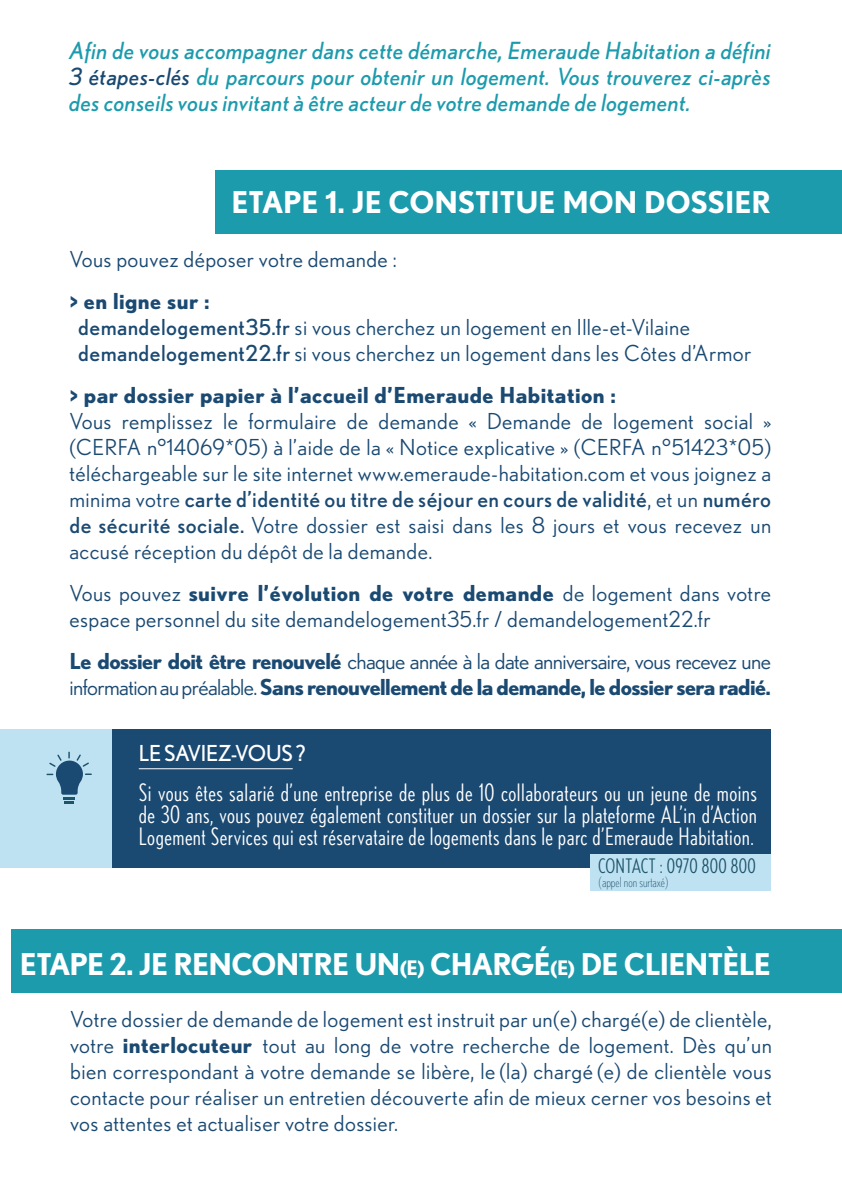
<style>
.page{position:relative;width:842px;height:1191px;background:#fff}
.page>*{position:absolute;margin:0;border:0;box-sizing:border-box;transform-origin:0 0}
.t1{font:700 30px "Nobel";letter-spacing:-.025em;color:#fff}
.t2{font:700 30px "Nobel";color:#fff}
.t3{font:condensed 24px/22px "Nobel";letter-spacing:.02em;color:#fff;text-align:justify}
.t4{font:italic 23.6px/26px "Nobel";letter-spacing:.02em;color:#1c9bad;text-align:justify}
.t5{font:22px/26px "Nobel";letter-spacing:.02em;color:#1a4972}
.t6{font:700 22px/26px "Nobel";letter-spacing:-.025em;color:#1a4972}
.t7{font:700 22px "Nobel";letter-spacing:.02em;color:#1a4972}
.t8{font:22px "Nobel";letter-spacing:-.01em;color:#fff}
.t9{font:condensed 20px "Nobel";letter-spacing:.02em;color:#1e546b}
.t10{font:300 condensed 14px "Nobel";color:#1e546b}
.s1{color:#1a4972}
.s2{font-weight:700}
.s3{font-style:inherit}
.s4{font-weight:400}
.s5{font-size:20px}
</style>
<div class="page">
<div style="left:215px;top:170px;width:627px;height:64px;background:#1c9bad"></div>
<div style="left:112px;top:729px;width:659px;height:138px;background:#1a4972"></div>
<hr style="left:139px;top:768px;width:154px;height:1px;background:#fff">
<div style="left:0;top:729px;width:112px;height:138px;background:#bfe2f3"></div>
<svg style="left:46px;top:751px;width:46px;height:52px"></svg>
<div style="left:11px;top:928px;width:831px;height:64px;background:#1c9bad"></div>
<div style="left:591px;top:854px;width:180px;height:37px;background:#bfe2f3"></div>
<p class="t4" style="left:69px;top:37px;width:703px">Afin de vous accompagner dans cette démarche, Emeraude Habitation a défini <span class="s1">3 étapes-clés</span> du parcours pour obtenir un logement. Vous trouverez ci-après des conseils vous invitant à être acteur de votre demande de logement.</p>
<h1 class="t2" style="left:231px;top:185px;width:541px">ETAPE 1. JE CONSTITUE MON DOSSIER</h1>
<p class="t5" style="left:69px;top:245px;width:329px">Vous pouvez déposer votre demande :</p>
<p class="t5" style="left:78px;top:287px;width:674px;text-indent:-9px"><span class="s2">&gt; en ligne sur :<br></span><span class="s3">demandelogement35.fr</span> si vous cherchez un logement en Ille-et-Vilaine <span class="s3">demandelogement22.fr</span> si vous cherchez un logement dans les Côtes d’Armor</p>
<p class="t7" style="left:69px;top:382px;width:548px">&gt; par dossier papier à l’accueil d’Emeraude Habitation :</p>
<p class="t5" style="left:69px;top:408px;width:703px;text-align:justify">Vous remplissez le formulaire de demande « Demande de logement social » (CERFA n°14069*05) à l’aide de la « Notice explicative » (CERFA n°51423*05) téléchargeable sur le site internet www.emeraude-habitation.com et vous joignez a minima votre <span class="s3">carte d’identité ou titre de séjour en cours de validité</span>, et un <span class="s3">numéro de sécurité sociale.</span> Votre dossier est saisi dans les 8 jours et vous recevez un accusé réception du dépôt de la demande.</p>
<p class="t5" style="left:69px;top:580px;width:703px">Vous pouvez <span class="s2">suivre l’évolution de votre demande</span> de logement dans votre espace personnel du site demandelogement35.fr / demandelogement22.fr</p>
<p class="t6" style="left:69px;top:647px;width:703px">Le dossier doit être renouvelé <span class="s4">chaque année à la date anniversaire, vous recevez une information au préalable.</span> Sans renouvellement de la demande, le dossier sera radié.</p>
<p class="t8" style="left:139px;top:740px;width:168px">LE SAVIEZ-VOUS ?</p>
<p class="t3" style="left:139px;top:780px;width:620px">Si vous êtes salarié d’une entreprise de plus de 10 collaborateurs ou un jeune de moins de 30 ans, vous pouvez également constituer un dossier sur la plateforme AL’in d’Action Logement Services qui est réservataire de logements dans le parc d’Emeraude Habitation.</p>
<p class="t9" style="left:598px;top:854px;width:159px">CONTACT : 0970 800 800</p>
<p class="t10" style="left:598px;top:874px;width:72px">(appel non surtaxé)</p>
<h1 class="t1" style="left:20px;top:946px;width:753px">ETAPE 2. JE RENCONTRE UN<span class="s5">(E)</span> CHARGÉ<span class="s5">(E)</span> DE CLIENTÈLE</h1>
<p class="t5" style="left:70px;top:1006px;width:703px;text-align:justify">Votre dossier de demande de logement est instruit par un(e) chargé(e) de clientèle, votre <span class="s2">interlocuteur</span> tout au long de votre recherche de logement. Dès qu’un bien correspondant à votre demande se libère, le (la) chargé (e) de clientèle vous contacte pour réaliser un entretien découverte afin de mieux cerner vos besoins et vos attentes et actualiser votre dossier.</p>
</div>
